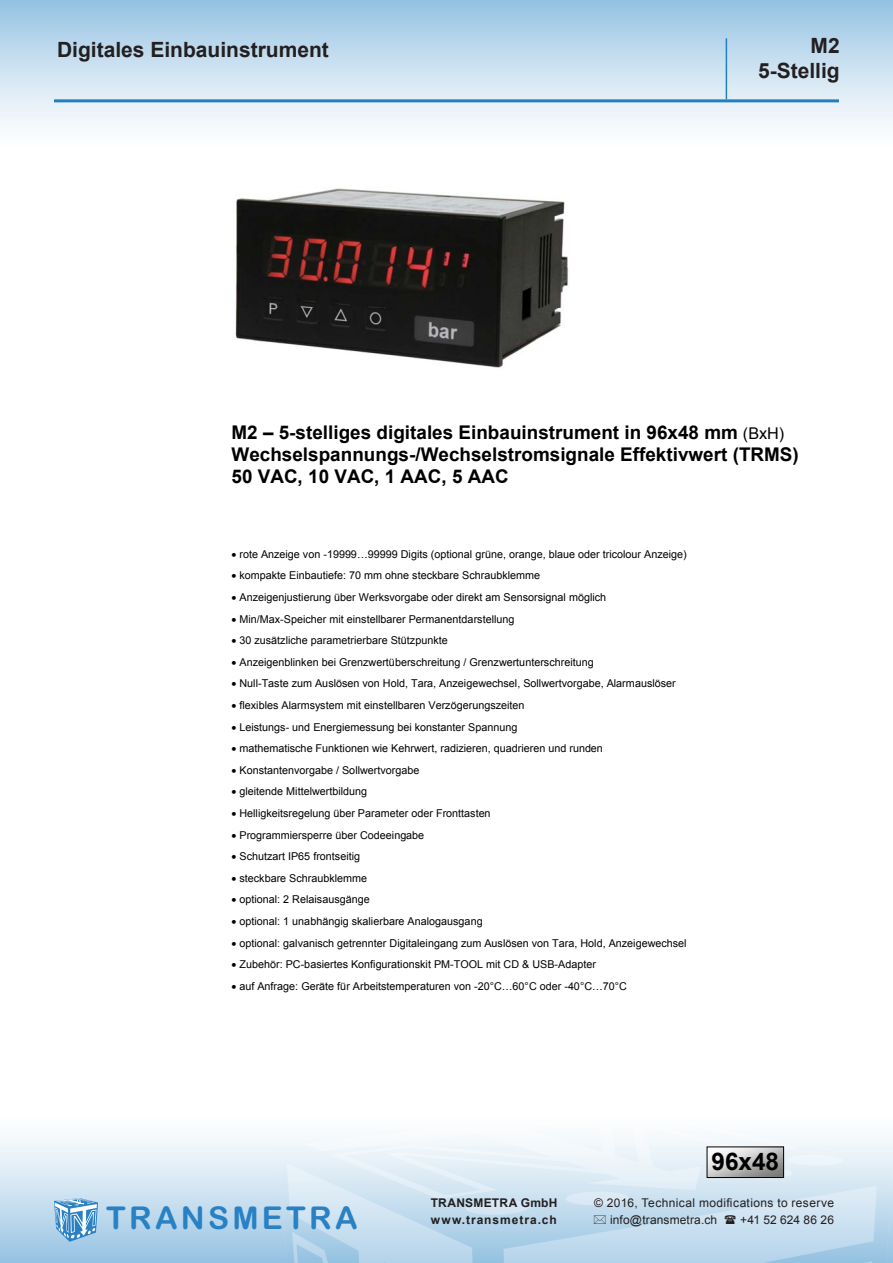
<style>
.page{position:relative;width:893px;height:1263px;background:#fff}
.page>*{position:absolute;margin:0;border:0;box-sizing:border-box;transform-origin:0 0}
.t1{font:31.5px "Arial Rounded MT Bold";letter-spacing:.105em;color:#2981c4}
.t2{font:700 24.3px "Arial";color:#000}
.t3{font:700 21px "Arial";color:#231f20}
.t4{font:700 18.9px/21.8px "Arial";color:#000}
.t5{font:12px "Arial";letter-spacing:.025em;color:#231f20}
.t6{font:700 12px "Arial";letter-spacing:.065em;color:#231f20}
.t7{font:700 12px "Arial";letter-spacing:.02em;color:#231f20}
.t8{font:12px "Arial";letter-spacing:.005em;color:#231f20}
.t9{font:10.8px "Arial";color:#000}
.s1{font-weight:400;font-size:16.2px}
</style>
<div class="page">
<div style="left:0;top:1093px;width:893px;height:170px;background:linear-gradient(to bottom,#fff,#9dc6e4)"></div>
<img style="left:278px;top:1103px;width:615px;height:160px">
<div style="left:0;top:0;width:893px;height:170px;background:linear-gradient(to bottom,#9bc5e4,#fff)"></div>
<svg style="left:54px;top:1198px;width:44px;height:44px;background:#85b7dd"></svg>
<hr style="left:54px;top:99px;width:785px;height:3px;background:#2380be">
<hr style="left:726px;top:38px;width:1px;height:61px;background:#2380be">
<img style="left:709px;top:1149px;width:73px;height:27px">
<div style="left:707px;top:1147px;width:77px;height:31px;border:1px solid #000"></div>
<img style="left:235px;top:188px;width:334px;height:180px">
<svg style="left:594px;top:1215px;width:12px;height:9px"></svg>
<svg style="left:725px;top:1215px;width:11px;height:9px"></svg>
<p class="t3" style="left:57px;top:35px;width:273px">Digitales Einbauinstrument</p>
<p class="t3" style="left:810px;top:32px;width:31px">M2</p>
<p class="t3" style="left:758px;top:57px;width:83px">5-Stellig</p>
<p class="t4" style="left:232px;top:422px;width:569px">M2 – 5-stelliges digitales Einbauinstrument in 96x48 mm <span class="s1">(BxH)<br></span>Wechselspannungs-/Wechselstromsignale Effektivwert (TRMS)<br>50 VAC, 10 VAC, 1 AAC, 5 AAC</p>
<p class="t9" style="left:232px;top:547px;width:457px">• rote Anzeige von -19999…99999 Digits (optional grüne, orange, blaue oder tricolour Anzeige)</p>
<p class="t9" style="left:232px;top:568px;width:310px">• kompakte Einbautiefe: 70 mm ohne steckbare Schraubklemme</p>
<p class="t9" style="left:232px;top:590px;width:376px">• Anzeigenjustierung über Werksvorgabe oder direkt am Sensorsignal möglich</p>
<p class="t9" style="left:232px;top:612px;width:284px">• Min/Max-Speicher mit einstellbarer Permanentdarstellung</p>
<p class="t9" style="left:232px;top:633px;width:218px">• 30 zusätzliche parametrierbare Stützpunkte</p>
<p class="t9" style="left:232px;top:655px;width:364px">• Anzeigenblinken bei Grenzwertüberschreitung / Grenzwertunterschreitung</p>
<p class="t9" style="left:232px;top:676px;width:446px">• Null-Taste zum Auslösen von Hold, Tara, Anzeigewechsel, Sollwertvorgabe, Alarmauslöser</p>
<p class="t9" style="left:232px;top:698px;width:295px">• flexibles Alarmsystem mit einstellbaren Verzögerungszeiten</p>
<p class="t9" style="left:232px;top:720px;width:287px">• Leistungs- und Energiemessung bei konstanter Spannung</p>
<p class="t9" style="left:232px;top:741px;width:373px">• mathematische Funktionen wie Kehrwert, radizieren, quadrieren und runden</p>
<p class="t9" style="left:232px;top:763px;width:189px">• Konstantenvorgabe / Sollwertvorgabe</p>
<p class="t9" style="left:232px;top:784px;width:137px">• gleitende Mittelwertbildung</p>
<p class="t9" style="left:232px;top:806px;width:261px">• Helligkeitsregelung über Parameter oder Fronttasten</p>
<p class="t9" style="left:232px;top:828px;width:194px">• Programmiersperre über Codeeingabe</p>
<p class="t9" style="left:232px;top:849px;width:130px">• Schutzart IP65 frontseitig</p>
<p class="t9" style="left:232px;top:871px;width:137px">• steckbare Schraubklemme</p>
<p class="t9" style="left:232px;top:892px;width:140px">• optional: 2 Relaisausgänge</p>
<p class="t9" style="left:232px;top:914px;width:253px">• optional: 1 unabhängig skalierbare Analogausgang</p>
<p class="t9" style="left:232px;top:936px;width:456px">• optional: galvanisch getrennter Digitaleingang zum Auslösen von Tara, Hold, Anzeigewechsel</p>
<p class="t9" style="left:232px;top:957px;width:366px">• Zubehör: PC-basiertes Konfigurationskit PM-TOOL mit CD &amp; USB-Adapter</p>
<p class="t9" style="left:232px;top:979px;width:397px">• auf Anfrage: Geräte für Arbeitstemperaturen von -20°C…60°C oder -40°C…70°C</p>
<p class="t2" style="left:712px;top:1146px;width:69px">96x48</p>
<p class="t1" style="left:106px;top:1199px;width:253px">TRANSMETRA</p>
<p class="t7" style="left:431px;top:1195px;width:128px">TRANSMETRA GmbH</p>
<p class="t5" style="left:594px;top:1195px;width:241px">© 2016, Technical modifications to reserve</p>
<p class="t6" style="left:431px;top:1212px;width:127px">www.transmetra.ch</p>
<p class="t5" style="left:610px;top:1212px;width:109px">info@transmetra.ch</p>
<p class="t8" style="left:740px;top:1212px;width:95px">+41 52 624 86 26</p>
</div>
